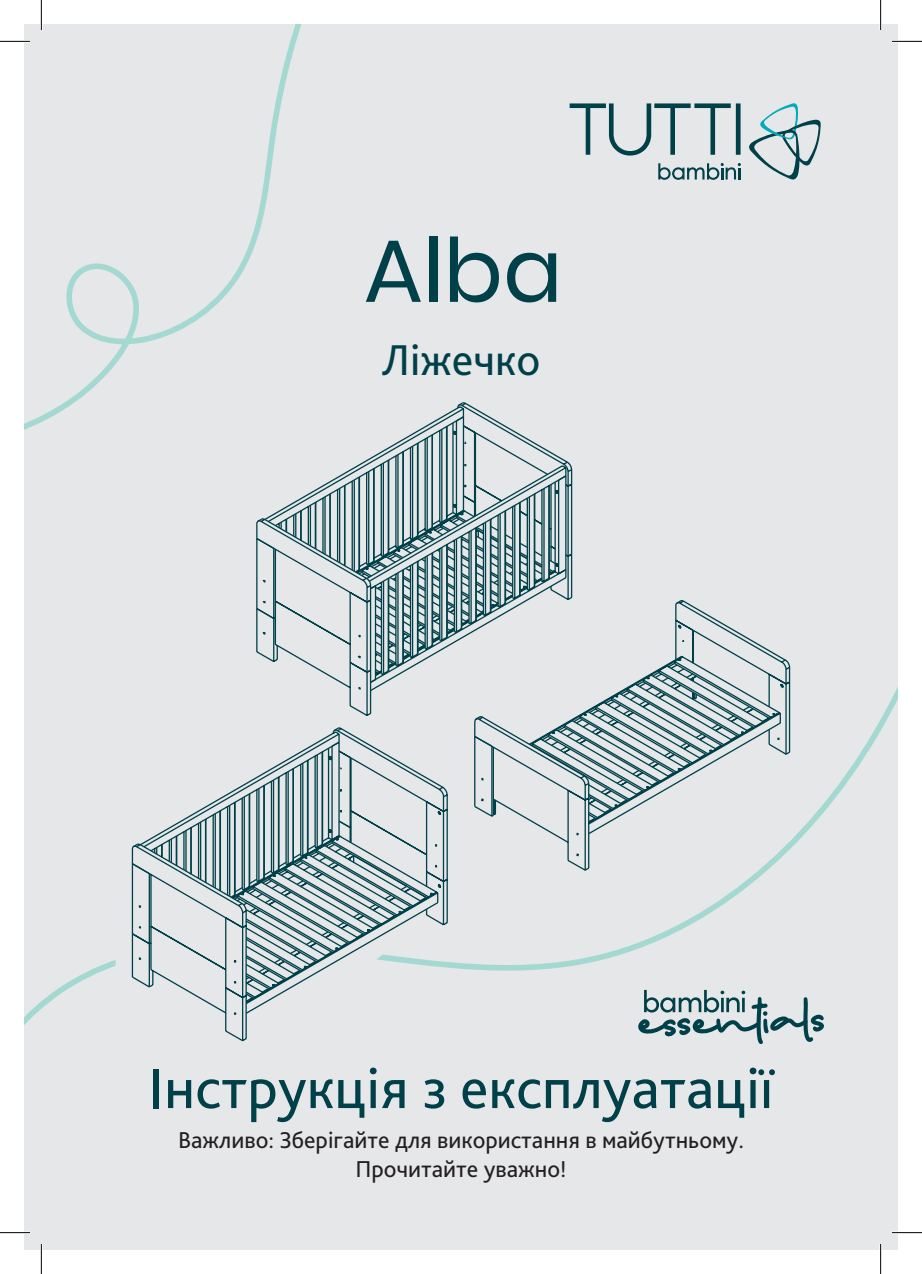
<style>
.page{position:relative;width:922px;height:1274px;background:#fff}
.page>*{position:absolute;margin:0;border:0;box-sizing:border-box;transform-origin:0 0}
.t1{font:59.2px "Bliss Pro";color:#004049}
.t2{font:45.2px "Bliss Pro";color:#004049}
.t3{font:24px/28.8px "Bliss Pro";color:#231f20;text-align:center}
</style>
<div class="page">
<div style="left:24px;top:24px;width:873px;height:1225px;background:#e6e7e9"></div>
<svg style="left:116px;top:909px;width:16px;height:64px"></svg>
<svg style="left:658px;top:163px;width:83px;height:17px"></svg>
<svg style="left:569px;top:103px;width:171px;height:52px;background:#b4c2c6"></svg>
<svg style="left:749px;top:103px;width:72px;height:76px;background:#bccdd0"></svg>
<svg style="left:366px;top:241px;width:55px;height:61px;background:#98aeb2"></svg>
<div style="left:429px;top:236px;width:8px;height:66px;background:#004049"></div>
<svg style="left:450px;top:236px;width:49px;height:66px;background:#8ba5a9"></svg>
<svg style="left:507px;top:253px;width:49px;height:49px;background:#78979d"></svg>
<div style="left:573px;top:402px;width:217px;height:494px;background:#e6e7e9"></div>
<svg style="left:132px;top:402px;width:441px;height:639px;background:#d7dcde"></svg>
<svg style="left:244px;top:500px;width:511px;height:499px;background:#cad3d6"></svg>
<svg style="left:244px;top:555px;width:450px;height:425px;background:#c7d1d4"></svg>
<svg style="left:638px;top:989px;width:186px;height:55px;background:#adbec1"></svg>
<hr style="left:0;top:40px;width:30px;height:3px;background:#fff">
<hr style="left:892px;top:40px;width:30px;height:3px;background:#fff">
<hr style="left:0;top:1231px;width:30px;height:2px;background:#fff">
<hr style="left:892px;top:1231px;width:30px;height:2px;background:#fff">
<hr style="left:40px;top:0;width:3px;height:30px;background:#fff">
<hr style="left:40px;top:1243px;width:3px;height:30px;background:#fff">
<hr style="left:879px;top:0;width:3px;height:30px;background:#fff">
<hr style="left:879px;top:1243px;width:3px;height:30px;background:#fff">
<hr style="left:0;top:41px;width:30px;height:1px;background:#000">
<hr style="left:892px;top:41px;width:30px;height:1px;background:#000">
<hr style="left:0;top:1232px;width:30px;height:1px;background:#000">
<hr style="left:892px;top:1232px;width:30px;height:1px;background:#000">
<hr style="left:41px;top:0;width:1px;height:30px;background:#000">
<hr style="left:41px;top:1243px;width:1px;height:30px;background:#000">
<hr style="left:880px;top:0;width:1px;height:30px;background:#000">
<hr style="left:880px;top:1243px;width:1px;height:30px;background:#000">
<h2 class="t2" style="left:382px;top:332px;width:160px">Ліжечко</h2>
<h1 class="t1" style="left:149px;top:1051px;width:626px">Інструкція з експлуатації</h1>
<p class="t3" style="left:178px;top:1125px;width:567px">Важливо: Зберігайте для використання в майбутньому.<br>Прочитайте уважно!</p>
</div>
